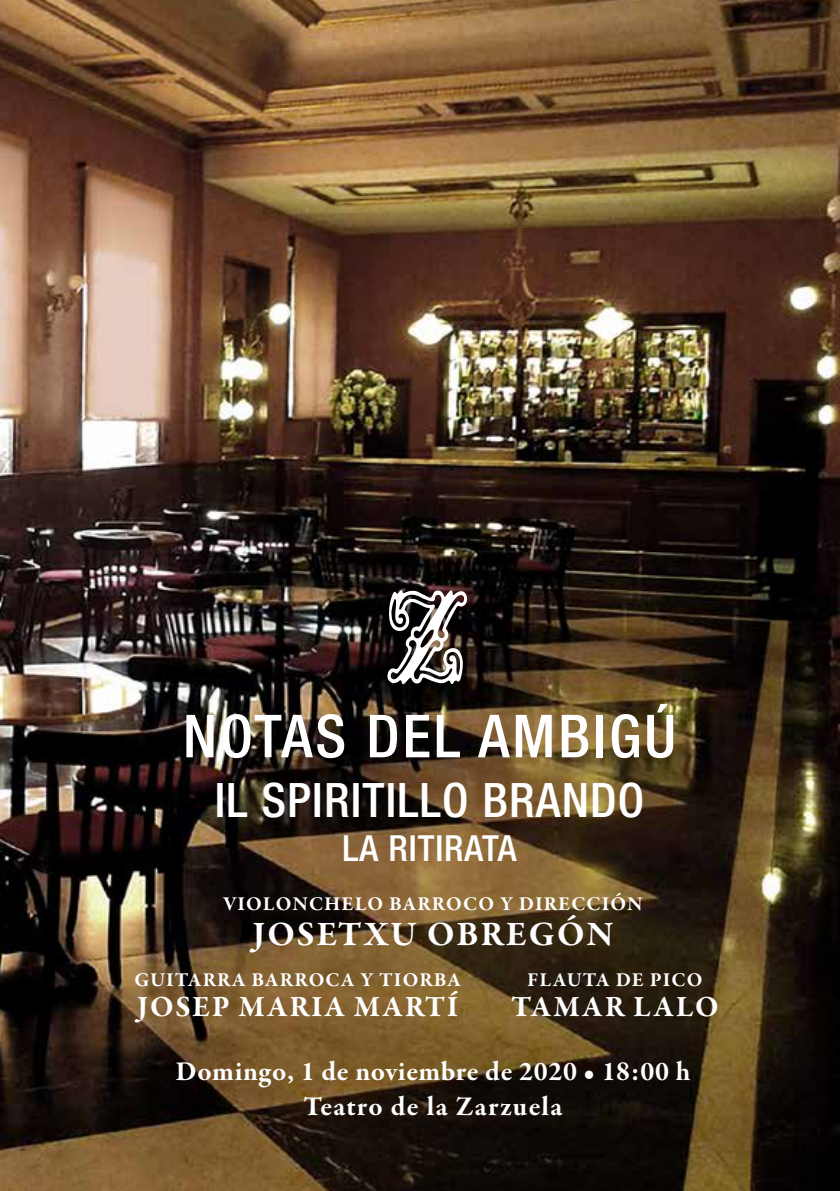
<style>
.page{position:relative;width:840px;height:1191px;background:#fff}
.page>*{position:absolute;margin:0;border:0;box-sizing:border-box;transform-origin:0 0}
.t1{font:500 condensed 59.4px "Helvetica Neue LT Std";letter-spacing:.05em;color:#fff}
.t2{font:500 condensed 47.6px "Helvetica Neue LT Std";letter-spacing:.025em;color:#fff}
.t3{font:500 condensed 36px "Helvetica Neue LT Std";letter-spacing:.025em;color:#fff}
.t4{font:700 35px "Garamond Premr Pro";letter-spacing:.055em;color:#fff}
.t5{font:700 30px "Garamond Premr Pro";letter-spacing:.055em;color:#fff}
.t6{font:700 27.8px "Garamond Premr Pro";letter-spacing:.025em;color:#fff}
.t7{font:700 27.8px "Garamond Premr Pro";letter-spacing:.05em;color:#fff}
.t8{font:700 20px "Garamond Premr Pro";letter-spacing:.055em;color:#fff}
</style>
<div class="page">
<img style="left:0;top:0;width:839px;height:1191px">
<svg style="left:387px;top:590px;width:80px;height:94px"></svg>
<h1 class="t1" style="left:183px;top:701px;width:494px">NOTAS DEL AMBIGÚ</h1>
<h2 class="t2" style="left:214px;top:772px;width:431px">IL SPIRITILLO BRANDO</h2>
<h3 class="t3" style="left:342px;top:826px;width:175px">LA RITIRATA</h3>
<p class="t8" style="left:223px;top:891px;width:420px">VIOLONCHELO BARROCO Y DIRECCIÓN</p>
<h3 class="t4" style="left:252px;top:912px;width:362px">JOSETXU OBREGÓN</h3>
<p class="t8" style="left:134px;top:967px;width:328px">GUITARRA BARROCA Y TIORBA</p>
<h3 class="t5" style="left:137px;top:987px;width:322px">JOSEP MARIA MARTÍ</h3>
<p class="t8" style="left:527px;top:967px;width:176px">FLAUTA DE PICO</p>
<h3 class="t5" style="left:511px;top:988px;width:209px">TAMAR LALO</h3>
<h3 class="t6" style="left:175px;top:1054px;width:516px">Domingo, 1 de noviembre de 2020 • 18:00 h</h3>
<h3 class="t7" style="left:303px;top:1089px;width:260px">Teatro de la Zarzuela</h3>
</div>
